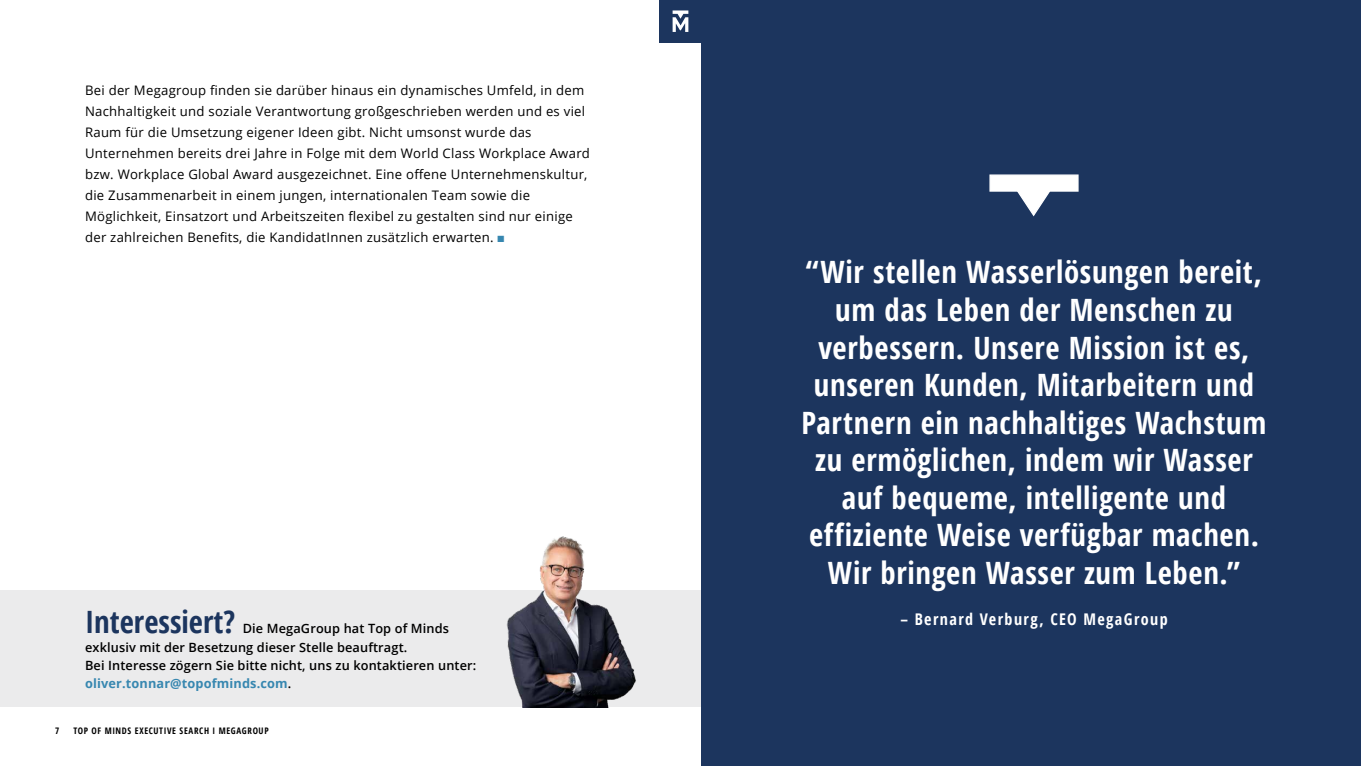
<style>
.page{position:relative;width:1361px;height:766px;background:#fff}
.page>*{position:absolute;margin:0;border:0;box-sizing:border-box;transform-origin:0 0}
.t1{font:700 condensed 30.75px/37.5px "Open Sans";letter-spacing:.02em;color:#fff;text-align:center}
.t2{font:700 condensed 30.75px "Open Sans";color:#1c355e}
.t3{font:700 condensed 16.12px "Open Sans";letter-spacing:.085em;color:#fff}
.t4{font:13.12px/21px "Open Sans";letter-spacing:.02em;color:#000}
.t5{font:600 12.75px/18px "Open Sans";letter-spacing:.01em;color:#000}
.t6{font:700 condensed 9px "Open Sans";letter-spacing:.07em;color:#000}
.s1{color:#3787b0}
.s2{font-weight:700;color:#3787b0}
</style>
<div class="page">
<div style="left:0;top:590px;width:702px;height:116px;background:#ebebec"></div>
<div style="left:702px;top:0;width:659px;height:765px;background:#1c355e"></div>
<svg style="left:989px;top:174px;width:90px;height:43px"></svg>
<img style="left:506px;top:536px;width:130px;height:170px">
<div style="left:659px;top:0;width:43px;height:43px;background:#1c355e"></div>
<svg style="left:672px;top:10px;width:16px;height:22px"></svg>
<p class="t4" style="left:85px;top:79px;width:506px">Bei der Megagroup finden sie darüber hinaus ein dynamisches Umfeld, in dem Nachhaltigkeit und soziale Verantwortung großgeschrieben werden und es viel Raum für die Umsetzung eigener Ideen gibt. Nicht umsonst wurde das Unternehmen bereits drei Jahre in Folge mit dem World Class Workplace Award bzw. Workplace Global Award ausgezeichnet. Eine offene Unternehmenskultur, die Zusammenarbeit in einem jungen, internationalen Team sowie die Möglichkeit, Einsatzort und Arbeitszeiten flexibel zu gestalten sind nur einige der zahlreichen Benefits, die KandidatInnen zusätzlich erwarten. <span class="s1">■</span></p>
<h1 class="t2" style="left:85px;top:600px;width:152px">Interessiert?</h1>
<p class="t5" style="left:85px;top:619px;width:393px;text-indent:158px">Die MegaGroup hat Top of Minds exklusiv mit der Besetzung dieser Stelle beauftragt.<br>Bei Interesse zögern Sie bitte nicht, uns zu kontaktieren unter: <span class="s2">oliver.tonnar@topofminds.com</span>.</p>
<p class="t6" style="left:55px;top:724px;width:6px">7</p>
<p class="t6" style="left:73px;top:724px;width:197px">TOP OF MINDS EXECUTIVE SEARCH I MEGAGROUP</p>
<p class="t1" style="left:801px;top:253px;width:466px">“Wir stellen Wasserlösungen bereit, um das Leben der Menschen zu verbessern. Unsere Mission ist es, unseren Kunden, Mitarbeitern und Partnern ein nachhaltiges Wachstum zu ermöglichen, indem wir Wasser auf bequeme, intelligente und effiziente Weise verfügbar machen.<br>Wir bringen Wasser zum Leben.”</p>
<p class="t3" style="left:900px;top:608px;width:269px">– Bernard Verburg, CEO MegaGroup</p>
</div>
